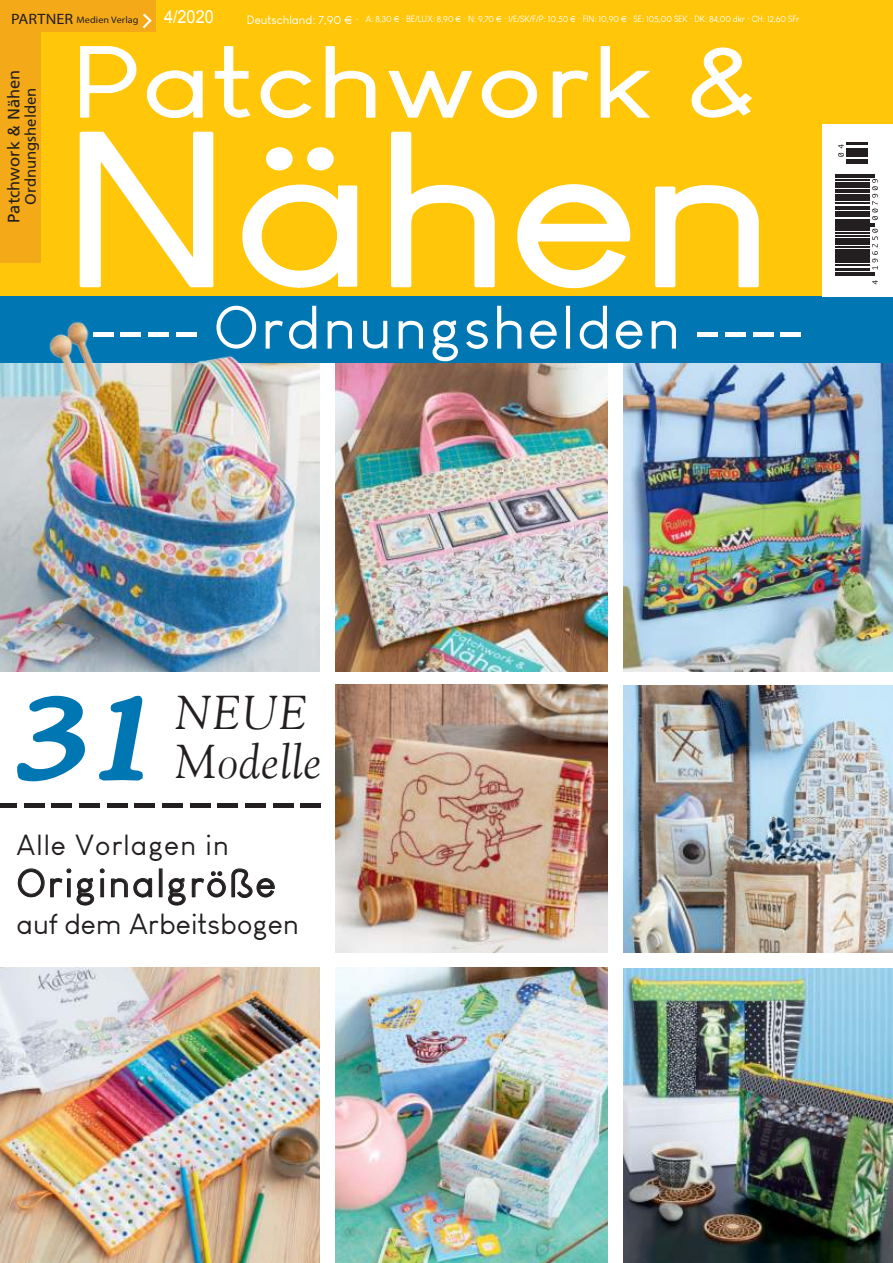
<style>
.page{position:relative;width:893px;height:1263px;background:#fff}
.page>*{position:absolute;margin:0;border:0;box-sizing:border-box;transform-origin:0 0}
.t1{font:212.85px "Louis George Cafe";color:#fff;scale:1.16 1}
.t2{font:italic 108.9px "Goudy";color:#0076b2;scale:1.43 1}
.t3{font:98.55px "Louis George Cafe";letter-spacing:.02em;color:#fff;scale:1.22 1}
.t4{font:60px "Louis George Cafe";letter-spacing:.04em;color:#fff}
.t5{font:60px "Louis George Cafe";color:#231f20}
.t6{font:italic 47.25px/49.5px "Goudy";letter-spacing:.03em;color:#231f20}
.t7{font:39px "Louis George Cafe";letter-spacing:.05em;color:#231f20}
.t8{font:28.5px "Louis George Cafe";letter-spacing:.01em;color:#231f20}
.t9{font:28.5px "Louis George Cafe";letter-spacing:.04em;color:#231f20}
.t10{font:18px "Arial";color:#fff;scale:.9 1}
.t11{font:16.5px "Frutiger";color:#231f20}
.t12{font:15px "Frutiger";color:#231f20}
.t13{font:9.45px "Myriad Pro";letter-spacing:.01em;color:#231f20;scale:1.08 1}
.t14{font:9px "Louis George Cafe";letter-spacing:-.01em;color:#fff;scale:.95 1}
.s1{font-size:15px}
.s2{font-size:12px}
</style>
<div class="page">
<div style="left:0;top:0;width:893px;height:314px;background:#ffc60a"></div>
<img style="left:335px;top:362px;width:273px;height:310px">
<img style="left:623px;top:362px;width:270px;height:310px">
<img style="left:623px;top:968px;width:270px;height:295px">
<img style="left:623px;top:685px;width:270px;height:267px">
<img style="left:0;top:967px;width:320px;height:296px">
<svg style="left:80px;top:46px;width:56px;height:72px"></svg>
<svg style="left:147px;top:70px;width:56px;height:48px"></svg>
<svg style="left:215px;top:46px;width:35px;height:72px"></svg>
<svg style="left:261px;top:70px;width:51px;height:48px"></svg>
<svg style="left:325px;top:46px;width:50px;height:72px"></svg>
<svg style="left:388px;top:71px;width:84px;height:47px"></svg>
<svg style="left:482px;top:70px;width:55px;height:48px"></svg>
<svg style="left:553px;top:70px;width:35px;height:48px"></svg>
<svg style="left:600px;top:46px;width:50px;height:72px"></svg>
<svg style="left:691px;top:47px;width:61px;height:71px"></svg>
<img style="left:335px;top:967px;width:273px;height:296px">
<img style="left:335px;top:685px;width:273px;height:267px">
<img style="left:0;top:362px;width:320px;height:310px">
<div style="left:0;top:296px;width:893px;height:66px;background:#0076b2"></div>
<svg style="left:17px;top:695px;width:68px;height:87px"></svg>
<svg style="left:99px;top:695px;width:44px;height:86px"></svg>
<svg style="left:17px;top:868px;width:88px;height:38px"></svg>
<svg style="left:111px;top:868px;width:164px;height:38px"></svg>
<div style="left:822px;top:124px;width:71px;height:173px;background:#fff"></div>
<hr style="left:835px;top:274px;width:40px;height:1px;background:#231f20">
<hr style="left:835px;top:272px;width:40px;height:1px;background:#231f20">
<svg style="left:872px;top:280px;width:6px;height:4px"></svg>
<hr style="left:835px;top:269px;width:34px;height:1px;background:#231f20">
<hr style="left:835px;top:268px;width:34px;height:1px;background:#231f20">
<hr style="left:835px;top:265px;width:34px;height:1px;background:#231f20">
<hr style="left:835px;top:262px;width:34px;height:1px;background:#231f20">
<hr style="left:835px;top:259px;width:34px;height:2px;background:#231f20">
<hr style="left:835px;top:258px;width:34px;height:1px;background:#231f20">
<hr style="left:835px;top:257px;width:34px;height:1px;background:#231f20">
<hr style="left:835px;top:255px;width:34px;height:1px;background:#231f20">
<hr style="left:835px;top:253px;width:34px;height:1px;background:#231f20">
<hr style="left:835px;top:252px;width:34px;height:1px;background:#231f20">
<hr style="left:835px;top:251px;width:34px;height:1px;background:#231f20">
<hr style="left:835px;top:250px;width:34px;height:1px;background:#231f20">
<hr style="left:835px;top:247px;width:34px;height:1px;background:#231f20">
<hr style="left:835px;top:244px;width:34px;height:1px;background:#231f20">
<hr style="left:835px;top:242px;width:34px;height:2px;background:#231f20">
<hr style="left:835px;top:240px;width:34px;height:1px;background:#231f20">
<hr style="left:835px;top:239px;width:34px;height:1px;background:#231f20">
<hr style="left:835px;top:238px;width:34px;height:1px;background:#231f20">
<hr style="left:835px;top:235px;width:34px;height:1px;background:#231f20">
<hr style="left:835px;top:233px;width:34px;height:1px;background:#231f20">
<hr style="left:835px;top:230px;width:34px;height:1px;background:#231f20">
<hr style="left:835px;top:229px;width:34px;height:1px;background:#231f20">
<hr style="left:835px;top:228px;width:34px;height:1px;background:#231f20">
<svg style="left:872px;top:229px;width:6px;height:40px"></svg>
<hr style="left:835px;top:225px;width:40px;height:2px;background:#231f20">
<hr style="left:835px;top:223px;width:40px;height:1px;background:#231f20">
<hr style="left:835px;top:221px;width:34px;height:1px;background:#231f20">
<hr style="left:835px;top:220px;width:34px;height:1px;background:#231f20">
<hr style="left:835px;top:219px;width:34px;height:1px;background:#231f20">
<hr style="left:835px;top:216px;width:34px;height:1px;background:#231f20">
<hr style="left:835px;top:214px;width:34px;height:1px;background:#231f20">
<hr style="left:835px;top:213px;width:34px;height:1px;background:#231f20">
<hr style="left:835px;top:212px;width:34px;height:1px;background:#231f20">
<hr style="left:835px;top:209px;width:34px;height:1px;background:#231f20">
<hr style="left:835px;top:206px;width:34px;height:1px;background:#231f20">
<hr style="left:835px;top:202px;width:34px;height:1px;background:#231f20">
<hr style="left:835px;top:199px;width:34px;height:1px;background:#231f20">
<hr style="left:835px;top:198px;width:34px;height:1px;background:#231f20">
<hr style="left:835px;top:197px;width:34px;height:1px;background:#231f20">
<hr style="left:835px;top:195px;width:34px;height:1px;background:#231f20">
<hr style="left:835px;top:192px;width:34px;height:1px;background:#231f20">
<hr style="left:835px;top:190px;width:34px;height:2px;background:#231f20">
<hr style="left:835px;top:189px;width:34px;height:1px;background:#231f20">
<hr style="left:835px;top:186px;width:34px;height:1px;background:#231f20">
<hr style="left:835px;top:184px;width:34px;height:1px;background:#231f20">
<hr style="left:835px;top:183px;width:34px;height:1px;background:#231f20">
<hr style="left:835px;top:182px;width:34px;height:1px;background:#231f20">
<hr style="left:835px;top:180px;width:34px;height:1px;background:#231f20">
<svg style="left:872px;top:179px;width:6px;height:41px"></svg>
<hr style="left:835px;top:177px;width:40px;height:1px;background:#231f20">
<hr style="left:835px;top:175px;width:40px;height:1px;background:#231f20">
<svg style="left:838px;top:143px;width:29px;height:21px"></svg>
<div style="left:0;top:0;width:41px;height:263px;background:#f3a918"></div>
<div style="left:0;top:0;width:156px;height:32px;background:#f3a918"></div>
<svg style="left:142px;top:13px;width:10px;height:16px"></svg>
<svg style="left:79px;top:131px;width:135px;height:157px"></svg>
<svg style="left:242px;top:147px;width:116px;height:141px"></svg>
<svg style="left:391px;top:131px;width:104px;height:157px"></svg>
<svg style="left:517px;top:184px;width:114px;height:105px"></svg>
<svg style="left:655px;top:185px;width:104px;height:103px"></svg>
<img style="left:17px;top:321px;width:264px;height:104px">
<h3 class="t10" style="left:164px;top:6px;width:57px">4/2020</h3>
<h3 class="t3" style="left:71px;top:46px;width:564px">Patchwork &amp;</h3>
<p class="t13" style="left:11px;top:16px;width:120px"><span class="s1">PARTNER</span> Medien Verlag</p>
<p class="t14" style="left:247px;top:16px;width:583px"><span class="s2">Deutschland: 7,90 € ·</span> A: 8,30 € · BE/LUX: 8,90 € · N: 9,70 € · I/E/SK/F/P: 10,50 € · FIN: 10,90 € · SE: 105,00 SEK · DK: 84,00 dkr · CH: 12,60 SFr</p>
<h3 class="t11" style="left:5px;top:223px;width:155px;rotate:-90deg">Patchwork &amp; Nähen</h3>
<h3 class="t12" style="left:23px;top:205px;width:119px;rotate:-90deg">Ordnungshelden</h3>
<h1 class="t1" style="left:61px;top:132px;width:617px">Nähen</h1>
<h3 class="t4" style="left:90px;top:305px;width:714px">---- Ordnungshelden ----</h3>
<h2 class="t2" style="left:16px;top:675px;width:106px">31</h2>
<h3 class="t6" style="left:176px;top:688px;width:147px">NEUE<br>Modelle</h3>
<h3 class="t5" style="left:-6px;top:776px;width:331px">------------</h3>
<h3 class="t9" style="left:16px;top:834px;width:214px">Alle Vorlagen in</h3>
<h3 class="t7" style="left:16px;top:869px;width:261px">Originalgröße</h3>
<h3 class="t8" style="left:16px;top:914px;width:284px">auf dem Arbeitsbogen</h3>
</div>
